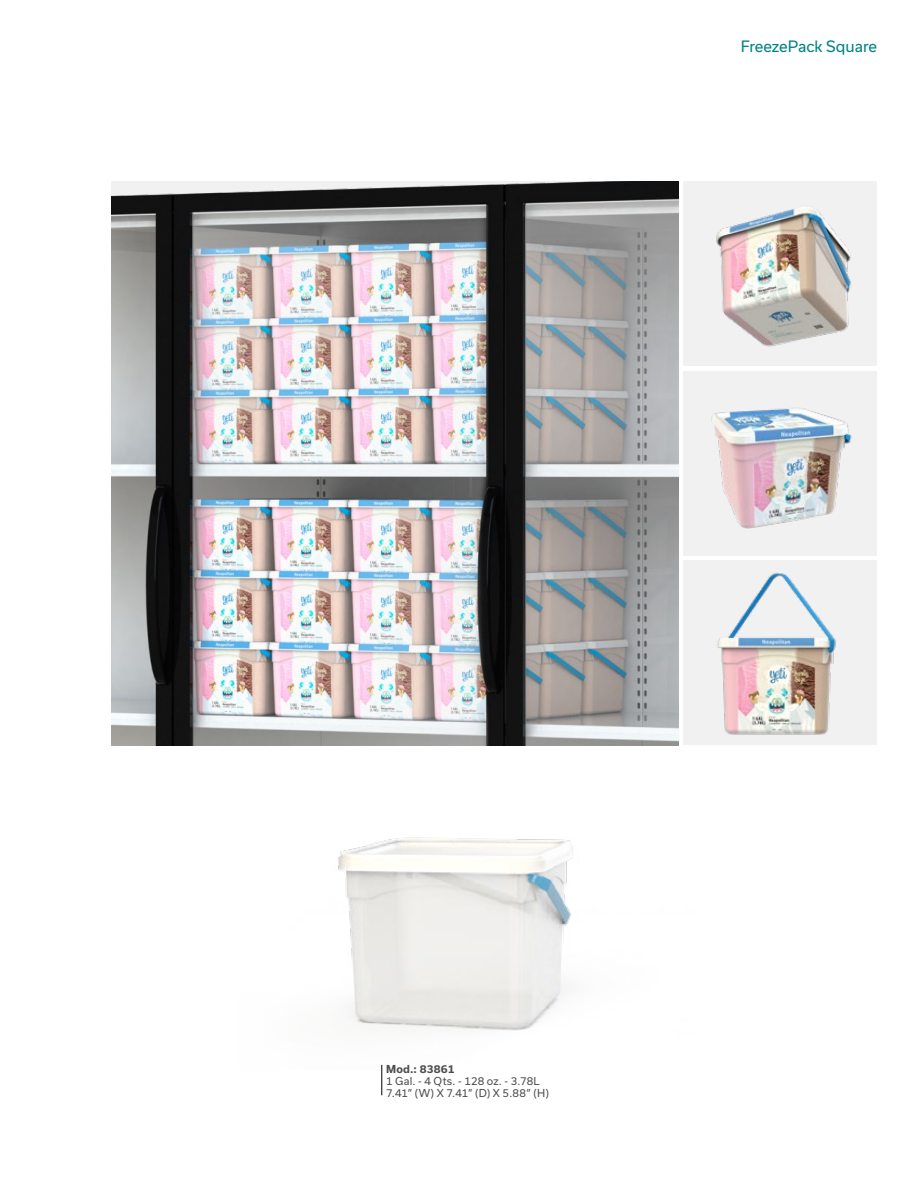
<style>
.page{position:relative;width:918px;height:1188px;background:#fff}
.page>*{position:absolute;margin:0;border:0;box-sizing:border-box;transform-origin:0 0}
.t1{font:15px "Usual";color:#008283}
.t2{font:10.5px/12px "Usual";letter-spacing:.01em;color:#4d4d4f}
.t3{font:700 10.5px "Usual";letter-spacing:.02em;color:#4d4d4f}
</style>
<div class="page">
<img style="left:338px;top:837px;width:235px;height:234px">
<img style="left:112px;top:181px;width:567px;height:564px">
<hr style="left:382px;top:1065px;width:1px;height:30px;background:#000">
<div style="left:683px;top:560px;width:194px;height:185px;background:#f1f1f2"></div>
<img style="left:717px;top:572px;width:119px;height:163px">
<div style="left:683px;top:371px;width:194px;height:185px;background:#f1f1f2"></div>
<img style="left:711px;top:408px;width:141px;height:121px">
<div style="left:683px;top:181px;width:194px;height:185px;background:#f1f1f2"></div>
<img style="left:716px;top:206px;width:135px;height:141px">
<h1 class="t1" style="left:741px;top:37px;width:138px">FreezePack Square</h1>
<p class="t3" style="left:386px;top:1063px;width:70px">Mod.: 83861</p>
<p class="t2" style="left:386px;top:1075px;width:164px">1 Gal. - 4 Qts. - 128 oz. - 3.78L<br>7.41” (W) X 7.41” (D) X 5.88” (H)</p>
</div>
